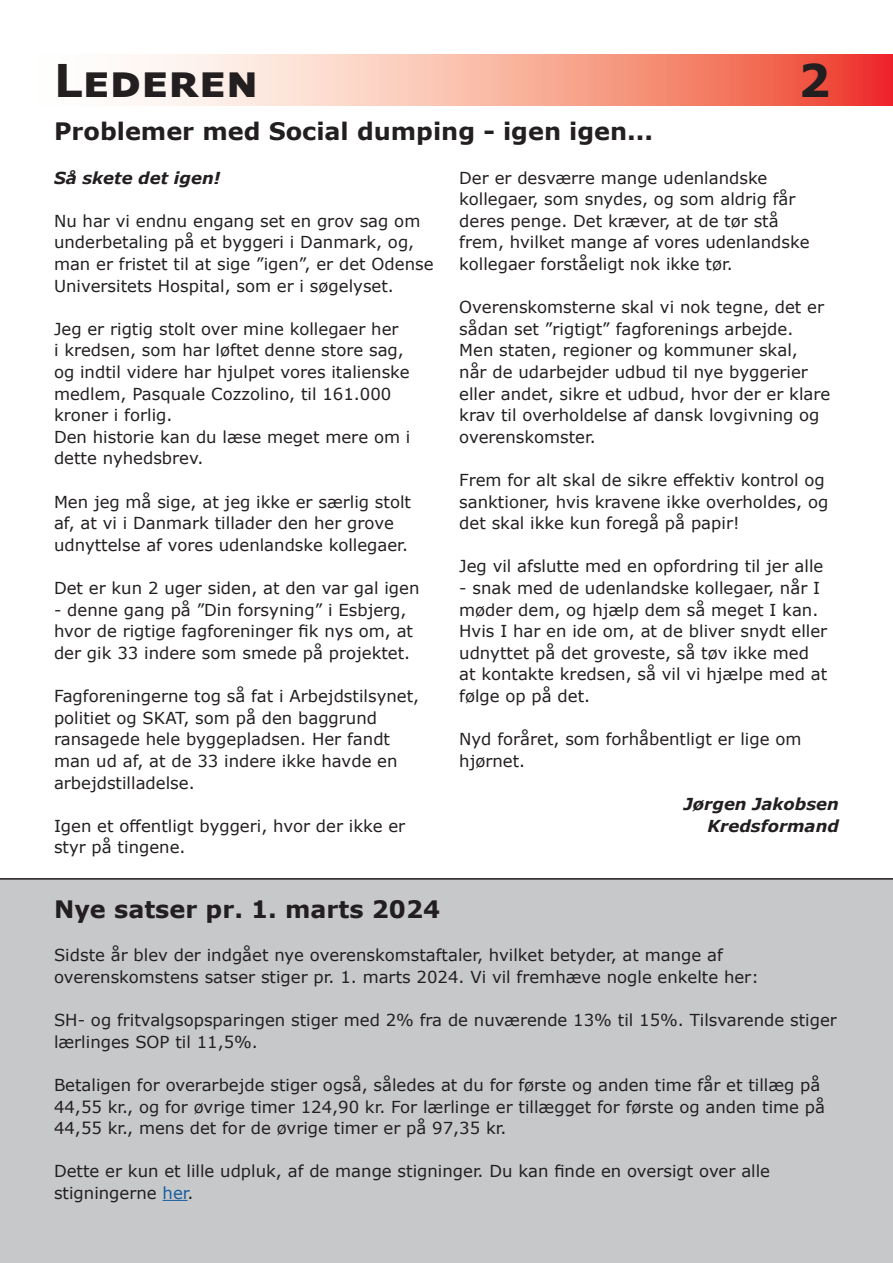
<style>
.page{position:relative;width:893px;height:1263px;background:#fff}
.page>*{position:absolute;margin:0;border:0;box-sizing:border-box;transform-origin:0 0}
.Sideoverskrifter{font:700 45px "Verdana";color:#231f20}
.Overskrift{font:700 24px "Verdana";color:#231f20}
.Brødtekst{font:16.5px/21.6px "Verdana";color:#231f20}
.Signatur{font:italic 700 16.5px "Verdana";color:#231f20}
.Brødtekst-2{font:italic 700 16.5px "Verdana";color:#231f20}
.s1{color:#175d9e}
</style>
<div class="page">
<div style="left:0;top:878px;width:893px;height:385px;background:#c7c8ca"></div>
<svg style="left:144px;top:55px;width:748px;height:51px;background:#f7a897"></svg>
<svg style="left:163px;top:1200px;width:25px;height:1px"></svg>
<p class="Sideoverskrifter" style="left:54px;top:49px;width:206px">Lederen</p>
<p class="Sideoverskrifter" style="left:798px;top:49px;width:33px">2</p>
<p class="Overskrift" style="left:54px;top:115px;width:601px">Problemer med Social dumping - igen igen...</p>
<p class="Brødtekst-2" style="left:54px;top:166px;width:168px">Så skete det igen!</p>
<p class="Brødtekst" style="left:54px;top:210px;width:381px">Nu har vi endnu engang set en grov sag om underbetaling på et byggeri i Danmark, og, man er fristet til at sige ”igen”, er det Odense Universitets Hospital, som er i søgelyset.</p>
<p class="Brødtekst" style="left:54px;top:318px;width:357px">Jeg er rigtig stolt over mine kollegaer her<br>i kredsen, som har løftet denne store sag, og indtil videre har hjulpet vores italienske medlem, Pasquale Cozzolino, til 161.000 kroner i forlig.</p>
<p class="Brødtekst" style="left:54px;top:426px;width:358px">Den historie kan du læse meget mere om i dette nyhedsbrev.</p>
<p class="Brødtekst" style="left:54px;top:491px;width:359px">Men jeg må sige, at jeg ikke er særlig stolt af, at vi i Danmark tillader den her grove udnyttelse af vores udenlandske kollegaer.</p>
<p class="Brødtekst" style="left:54px;top:577px;width:367px">Det er kun 2 uger siden, at den var gal igen</p>
<p class="Brødtekst" style="left:54px;top:599px;width:361px">- denne gang på ”Din forsyning” i Esbjerg, hvor de rigtige fagforeninger fik nys om, at der gik 33 indere som smede på projektet.</p>
<p class="Brødtekst" style="left:54px;top:685px;width:367px">Fagforeningerne tog så fat i Arbejdstilsynet, politiet og SKAT, som på den baggrund ransagede hele byggepladsen. Her fandt man ud af, at de 33 indere ikke havde en arbejdstilladelse.</p>
<p class="Brødtekst" style="left:54px;top:815px;width:353px">Igen et offentligt byggeri, hvor der ikke er styr på tingene.</p>
<p class="Brødtekst" style="left:459px;top:167px;width:352px">Der er desværre mange udenlandske kollegaer, som snydes, og som aldrig får deres penge. Det kræver, at de tør stå frem, hvilket mange af vores udenlandske kollegaer forståeligt nok ikke tør.</p>
<p class="Brødtekst" style="left:459px;top:296px;width:366px">Overenskomsterne skal vi nok tegne, det er sådan set ”rigtigt” fagforenings arbejde.</p>
<p class="Brødtekst" style="left:459px;top:339px;width:373px">Men staten, regioner og kommuner skal,<br>når de udarbejder udbud til nye byggerier eller andet, sikre et udbud, hvor der er klare krav til overholdelse af dansk lovgivning og overenskomster.</p>
<p class="Brødtekst" style="left:459px;top:469px;width:371px">Frem for alt skal de sikre effektiv kontrol og sanktioner, hvis kravene ikke overholdes, og det skal ikke kun foregå på papir!</p>
<p class="Brødtekst" style="left:459px;top:555px;width:366px">Jeg vil afslutte med en opfordring til jer alle</p>
<p class="Brødtekst" style="left:459px;top:577px;width:370px">- snak med de udenlandske kollegaer, når I møder dem, og hjælp dem så meget I kan.<br>Hvis I har en ide om, at de bliver snydt eller udnyttet på det groveste, så tøv ikke med at kontakte kredsen, så vil vi hjælpe med at følge op på det.</p>
<p class="Brødtekst" style="left:459px;top:728px;width:344px">Nyd foråret, som forhåbentligt er lige om hjørnet.</p>
<p class="Signatur" style="left:684px;top:792px;width:157px">Jørgen Jakobsen</p>
<p class="Signatur" style="left:707px;top:814px;width:133px">Kredsformand</p>
<p class="Overskrift" style="left:54px;top:892px;width:388px">Nye satser pr. 1. marts 2024</p>
<p class="Brødtekst" style="left:54px;top:944px;width:706px">Sidste år blev der indgået nye overenskomstaftaler, hvilket betyder, at mange af overenskomstens satser stiger pr. 1. marts 2024. Vi vil fremhæve nogle enkelte her:</p>
<p class="Brødtekst" style="left:54px;top:1009px;width:784px">SH- og fritvalgsopsparingen stiger med 2% fra de nuværende 13% til 15%. Tilsvarende stiger lærlinges SOP til 11,5%.</p>
<p class="Brødtekst" style="left:54px;top:1074px;width:773px">Betaligen for overarbejde stiger også, således at du for første og anden time får et tillæg på<br>44,55 kr., og for øvrige timer 124,90 kr. For lærlinge er tillægget for første og anden time på<br>44,55 kr., mens det for de øvrige timer er på 97,35 kr.</p>
<p class="Brødtekst" style="left:54px;top:1160px;width:718px">Dette er kun et lille udpluk, af de mange stigninger. Du kan finde en oversigt over alle stigningerne <span class="s1">her</span>.</p>
</div>
